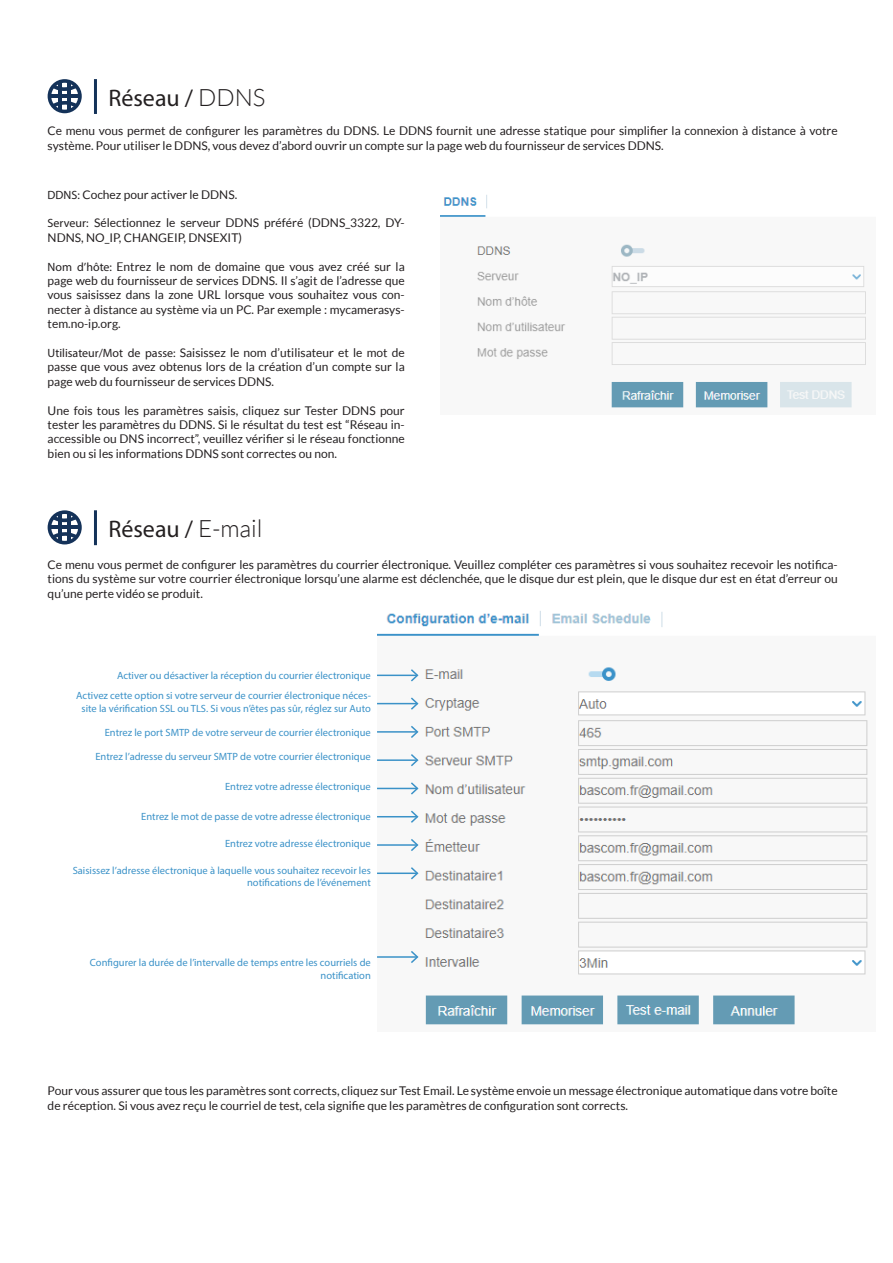
<style>
.page{position:relative;width:893px;height:1263px;background:#fff}
.page>*{position:absolute;margin:0;border:0;box-sizing:border-box;transform-origin:0 0}
.title_1{font:24px "Myriad Pro";color:#231f20}
.t1{font:12px/14.4px "Lato";color:#231f20;text-align:justify}
.t2{font:10.5px/12.6px "Myriad Pro";color:#3b92c8;text-align:right}
.s1{font-family:"Lato";font-weight:300}
.s2{font-family:"Myriad Pro"}
</style>
<div class="page">
<img style="left:377px;top:611px;width:491px;height:414px">
<hr style="left:94px;top:79px;width:3px;height:35px;background:#143259">
<svg style="left:48px;top:79px;width:34px;height:34px"></svg>
<hr style="left:94px;top:510px;width:3px;height:35px;background:#143259">
<svg style="left:48px;top:510px;width:34px;height:34px"></svg>
<hr style="left:377px;top:675px;width:40px;height:1px;background:#3b92c8">
<svg style="left:409px;top:668px;width:11px;height:15px"></svg>
<hr style="left:377px;top:703px;width:40px;height:1px;background:#3b92c8">
<svg style="left:409px;top:696px;width:11px;height:15px"></svg>
<hr style="left:377px;top:731px;width:40px;height:2px;background:#3b92c8">
<svg style="left:409px;top:724px;width:11px;height:16px"></svg>
<hr style="left:377px;top:759px;width:40px;height:2px;background:#3b92c8">
<svg style="left:409px;top:752px;width:11px;height:16px"></svg>
<hr style="left:377px;top:788px;width:40px;height:1px;background:#3b92c8">
<svg style="left:409px;top:781px;width:11px;height:15px"></svg>
<hr style="left:377px;top:816px;width:40px;height:1px;background:#3b92c8">
<svg style="left:409px;top:809px;width:11px;height:15px"></svg>
<hr style="left:377px;top:844px;width:40px;height:2px;background:#3b92c8">
<svg style="left:409px;top:837px;width:11px;height:16px"></svg>
<hr style="left:377px;top:872px;width:40px;height:2px;background:#3b92c8">
<svg style="left:409px;top:865px;width:11px;height:16px"></svg>
<hr style="left:377px;top:956px;width:40px;height:2px;background:#3b92c8">
<svg style="left:409px;top:949px;width:11px;height:16px"></svg>
<img style="left:440px;top:195px;width:426px;height:213px">
<p class="title_1" style="left:108px;top:83px;width:158px">Réseau / <span class="s1">DDNS</span></p>
<p class="t1" style="left:48px;top:123px;width:792px">Ce menu vous permet de configurer les paramètres du DDNS. Le DDNS fournit une adresse statique pour simplifier la connexion à distance à votre système. Pour utiliser le DDNS, vous devez d’abord ouvrir un compte sur la page web du fournisseur de services DDNS.</p>
<p class="t1" style="left:48px;top:187px;width:191px"><span class="s2">DDNS:</span> Cochez pour activer le DDNS.</p>
<p class="t1" style="left:48px;top:216px;width:359px"><span class="s2">Serveur:</span> Sélectionnez le serveur DDNS préféré (DDNS_3322, DY-<br>NDNS, NO_IP, CHANGEIP, DNSEXIT)</p>
<p class="t1" style="left:48px;top:259px;width:359px"><span class="s2">Nom d’hôte:</span> Entrez le nom de domaine que vous avez créé sur la page web du fournisseur de services DDNS. Il s’agit de l’adresse que vous saisissez dans la zone URL lorsque vous souhaitez vous con&shy;necter à distance au système via un PC. Par exemple : mycamerasys&shy;tem.no-ip.org.</p>
<p class="t1" style="left:48px;top:345px;width:359px"><span class="s2">Utilisateur/Mot de passe:</span> Saisissez le nom d’utilisateur et le mot de passe que vous avez obtenus lors de la création d’un compte sur la page web du fournisseur de services DDNS.</p>
<p class="t1" style="left:48px;top:403px;width:359px">Une fois tous les paramètres saisis, cliquez sur Tester DDNS pour tester les paramètres du DDNS. Si le résultat du test est “Réseau in&shy;accessible ou DNS incorrect”, veuillez vérifier si le réseau fonctionne bien ou si les informations DDNS sont correctes ou non.</p>
<p class="title_1" style="left:108px;top:514px;width:156px">Réseau / <span class="s1">E-mail</span></p>
<p class="t1" style="left:48px;top:557px;width:792px">Ce menu vous permet de configurer les paramètres du courrier électronique. Veuillez compléter ces paramètres si vous souhaitez recevoir les notifica&shy;tions du système sur votre courrier électronique lorsqu’une alarme est déclenchée, que le disque dur est plein, que le disque dur est en état d’erreur ou qu’une perte vidéo se produit.</p>
<p class="t2" style="left:117px;top:669px;width:255px">Activer ou désactiver la réception du courrier électronique</p>
<p class="t2" style="left:76px;top:689px;width:296px;text-align:center">Activez cette option si votre serveur de courrier électronique néces&shy;site la vérification SSL ou TLS. Si vous n’êtes pas sûr, réglez sur Auto</p>
<p class="t2" style="left:105px;top:726px;width:268px">Entrez le port SMTP de votre serveur de courrier électronique</p>
<p class="t2" style="left:95px;top:750px;width:277px">Entrez l’adresse du serveur SMTP de votre courrier électronique</p>
<p class="t2" style="left:225px;top:780px;width:147px">Entrez votre adresse électronique</p>
<p class="t2" style="left:141px;top:810px;width:231px">Entrez le mot de passe de votre adresse électronique</p>
<p class="t2" style="left:225px;top:837px;width:147px">Entrez votre adresse électronique</p>
<p class="t2" style="left:73px;top:863px;width:300px">Saisissez l’adresse électronique à laquelle vous souhaitez recevoir les notifications de l’événement</p>
<p class="t2" style="left:90px;top:956px;width:282px">Configurer la durée de l’intervalle de temps entre les courriels de notification</p>
<p class="t1" style="left:48px;top:1084px;width:792px">Pour vous assurer que tous les paramètres sont corrects, cliquez sur Test Email. Le système envoie un message électronique automatique dans votre boîte de réception. Si vous avez reçu le courriel de test, cela signifie que les paramètres de configuration sont corrects.</p>
</div>
